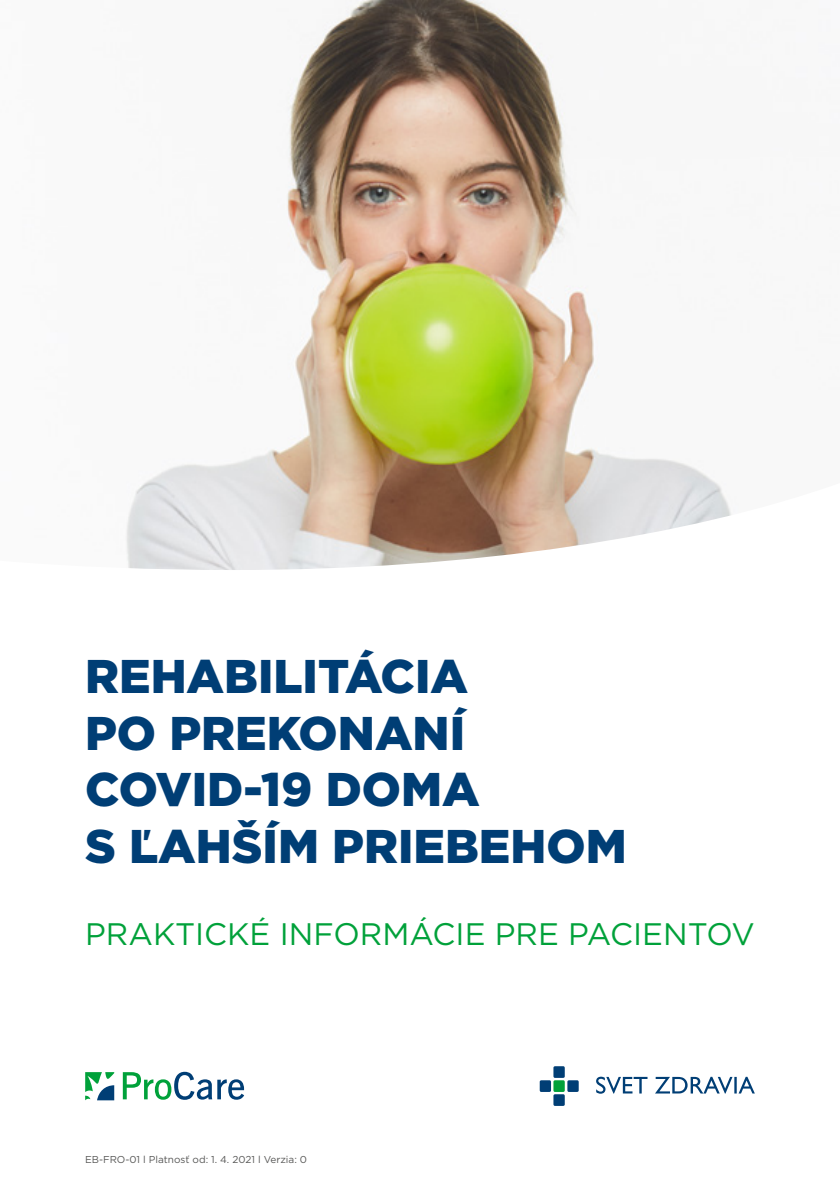
<style>
.page{position:relative;width:840px;height:1191px;background:#fff}
.page>*{position:absolute;margin:0;border:0;box-sizing:border-box;transform-origin:0 0}
.t1{font:900 47.2px/56.6px "Gotham";color:#003e75}
.t2{font:31px "Gotham";color:#00a13a}
.t3{font:10px "Gotham";color:#575756}
</style>
<div class="page">
<img style="left:126px;top:0;width:606px;height:570px">
<svg style="left:85px;top:1072px;width:29px;height:28px"></svg>
<svg style="left:123px;top:1071px;width:121px;height:28px"></svg>
<svg style="left:596px;top:1076px;width:158px;height:17px"></svg>
<div style="left:553px;top:1066px;width:11px;height:11px;background:#003e75;border-radius:2px"></div>
<div style="left:553px;top:1080px;width:11px;height:12px;background:#00a13a;border-radius:2px"></div>
<div style="left:567px;top:1080px;width:11px;height:12px;background:#003e75;border-radius:2px"></div>
<div style="left:539px;top:1080px;width:11px;height:12px;background:#003e75;border-radius:2px"></div>
<div style="left:553px;top:1094px;width:11px;height:12px;background:#003e75;border-radius:2px"></div>
<p class="t1" style="left:85px;top:647px;width:543px">REHABILITÁCIA<br>PO PREKONANÍ<br>COVID-19 DOMA<br>S ĽAHŠÍM PRIEBEHOM</p>
<p class="t2" style="left:85px;top:916px;width:670px">PRAKTICKÉ INFORMÁCIE PRE PACIENTOV</p>
<p class="t3" style="left:85px;top:1153px;width:223px">EB-FRO-01 l Platnosť od: 1. 4. 2021 l Verzia: 0</p>
</div>
